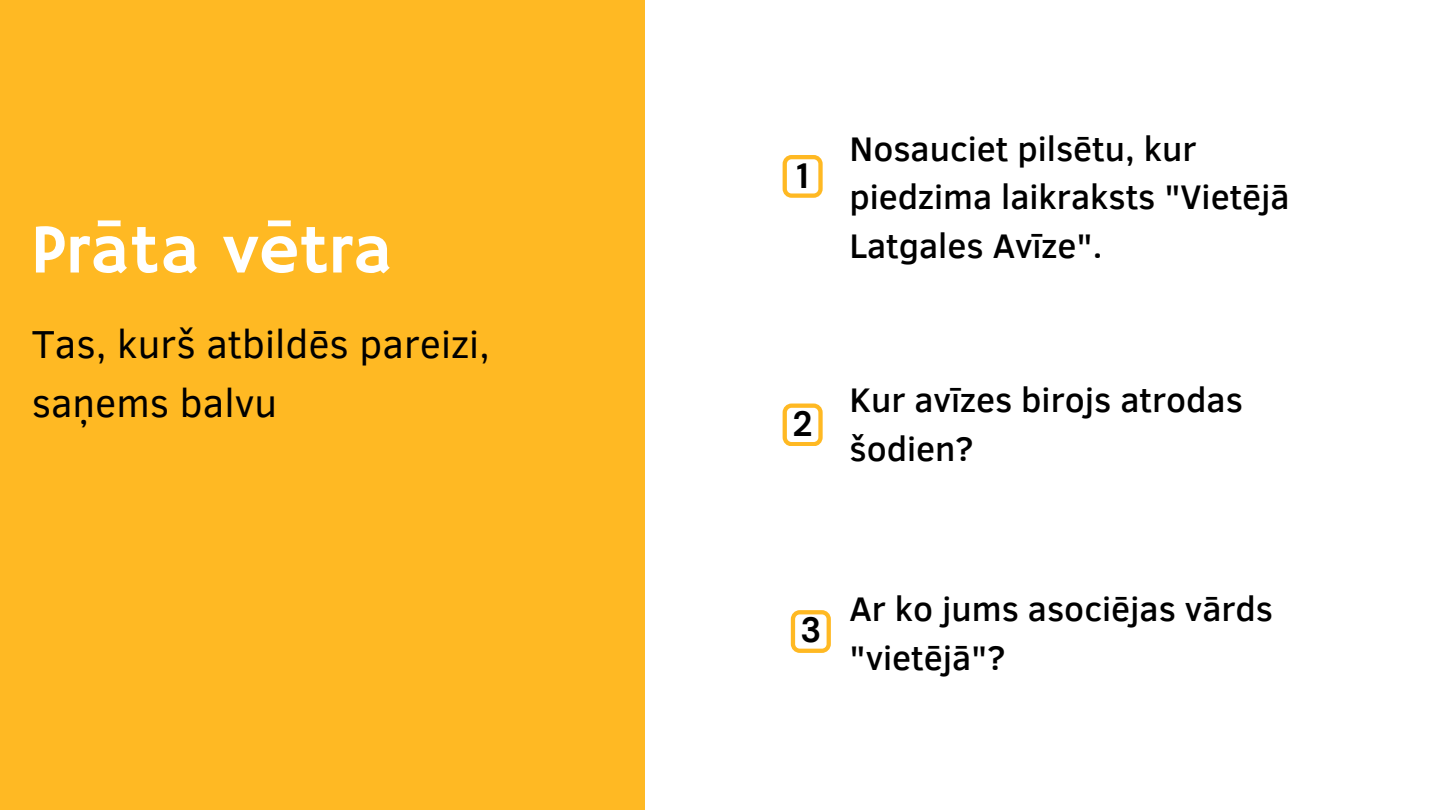
<style>
.page{position:relative;width:1440px;height:810px;background:#fff}
.page>*{position:absolute;margin:0;border:0;box-sizing:border-box;transform-origin:0 0}
.t1{font:70px "Hammersmith One";color:#fff}
.t2{font:40px "Clear Sans";color:#000}
.t3{font:500 35px/48.8px "Clear Sans";color:#000}
.t4{font:700 35px "DM Sans";color:#000}
</style>
<div class="page">
<div style="left:0;top:0;width:645px;height:810px;background:#ffb923"></div>
<svg style="left:783px;top:155px;width:40px;height:43px"></svg>
<svg style="left:783px;top:404px;width:40px;height:42px"></svg>
<svg style="left:791px;top:610px;width:40px;height:43px"></svg>
<p class="t1" style="left:31px;top:210px;width:363px">Prāta vētra</p>
<p class="t2" style="left:32px;top:315px;width:460px">Tas, kurš atbildēs pareizi,</p>
<p class="t2" style="left:32px;top:374px;width:247px">saņems balvu</p>
<p class="t4" style="left:797px;top:153px;width:14px">1</p>
<p class="t3" style="left:849px;top:122px;width:442px">Nosauciet pilsētu, kur piedzima laikraksts "Vietējā<br>Latgales Avīze".</p>
<p class="t4" style="left:793px;top:402px;width:22px">2</p>
<p class="t3" style="left:849px;top:374px;width:395px">Kur avīzes birojs atrodas šodien?</p>
<p class="t4" style="left:800px;top:607px;width:22px">3</p>
<p class="t3" style="left:849px;top:583px;width:425px">Ar ko jums asociējas vārds "vietējā"?</p>
</div>
